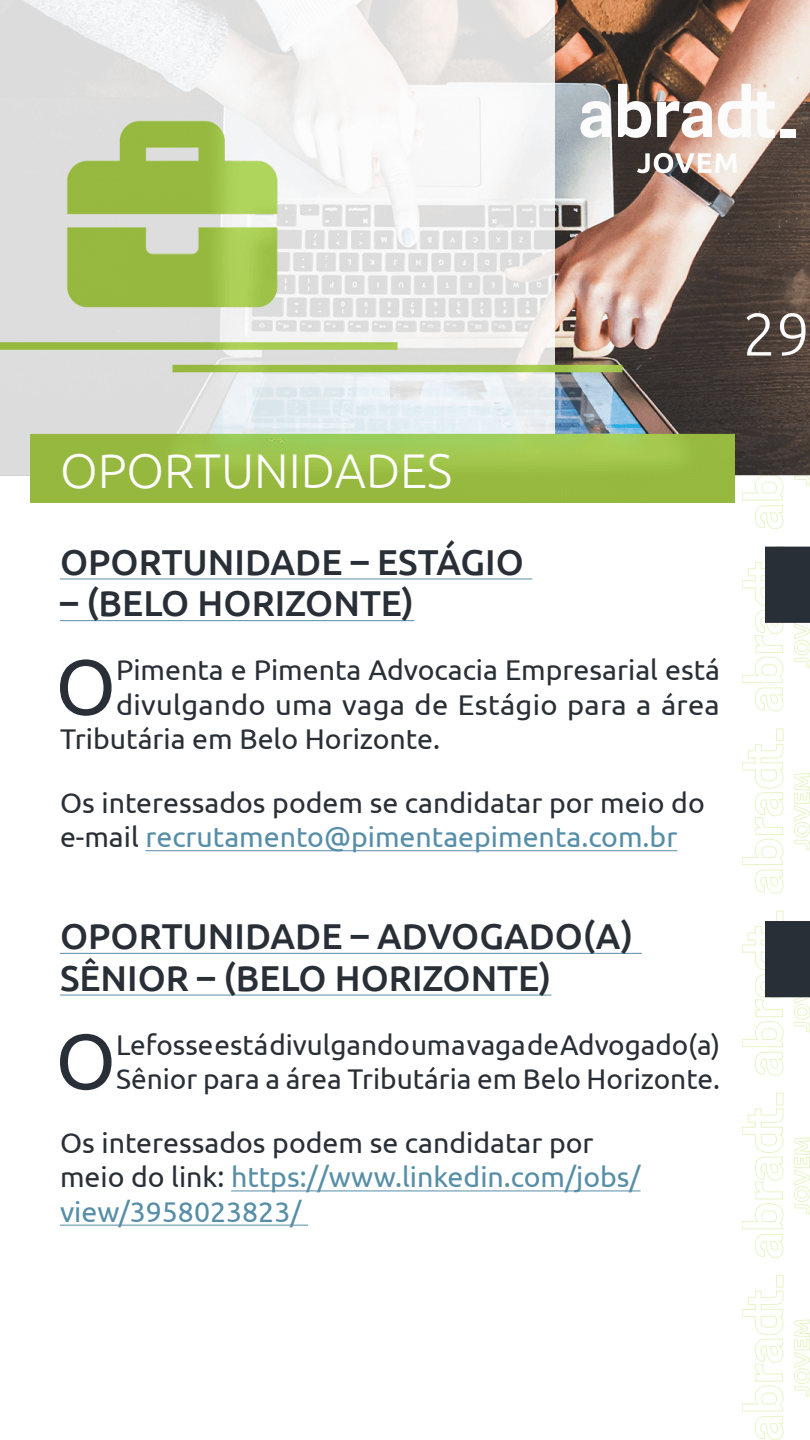
<style>
.page{position:relative;width:810px;height:1440px;background:#fff}
.page>*{position:absolute;margin:0;border:0;box-sizing:border-box;transform-origin:0 0}
.t1{font:77.85px "Ubuntu";color:#292f36}
.t2{font:300 60px "Ubuntu";color:#fcfcfc}
.t3{font:300 48.75px "Ubuntu";color:#fcfcfc}
.t4{font:500 36px/41.7px "Ubuntu";color:#292f36}
.t5{font:28.5px/34.2px "Ubuntu";color:#292f36}
.t6{font:28.5px/34.2px "Ubuntu";color:#568ea8}
.s1{color:#568ea8}
.s2{color:#292f36}
</style>
<div class="page">
<svg style="left:754px;top:505px;width:30px;height:24px"></svg>
<svg style="left:742px;top:546px;width:68px;height:165px"></svg>
<svg style="left:742px;top:728px;width:68px;height:712px"></svg>
<img style="left:0;top:0;width:810px;height:502px">
<div style="left:765px;top:547px;width:45px;height:76px;background:#292f36"></div>
<hr style="left:60px;top:579px;width:472px;height:1px;background:#568ea8">
<hr style="left:60px;top:620px;width:354px;height:1px;background:#568ea8">
<hr style="left:145px;top:850px;width:532px;height:1px;background:#568ea8">
<div style="left:765px;top:921px;width:45px;height:76px;background:#292f36"></div>
<hr style="left:60px;top:953px;width:582px;height:1px;background:#568ea8">
<hr style="left:60px;top:995px;width:491px;height:1px;background:#568ea8">
<hr style="left:231px;top:1191px;width:410px;height:1px;background:#568ea8">
<hr style="left:60px;top:1225px;width:248px;height:1px;background:#568ea8">
<svg style="left:580px;top:101px;width:31px;height:37px"></svg>
<svg style="left:618px;top:0;width:192px;height:173px;background:#a88e82"></svg>
<div style="left:780px;top:129px;width:15px;height:9px;background:#fcfcfc"></div>
<h2 class="t2" style="left:742px;top:298px;width:69px">29</h2>
<h3 class="t3" style="left:60px;top:441px;width:394px">OPORTUNIDADES</h3>
<p class="t4" style="left:60px;top:540px;width:465px">OPORTUNIDADE – ESTÁGIO</p>
<p class="t4" style="left:60px;top:581px;width:356px">– (BELO HORIZONTE)</p>
<h1 class="t1" style="left:55px;top:640px;width:62px">O</h1>
<p class="t5" style="left:116px;top:652px;width:606px">Pimenta e Pimenta Advocacia Empresarial está</p>
<p class="t5" style="left:116px;top:687px;width:605px">divulgando uma vaga de Estágio para a área</p>
<p class="t5" style="left:60px;top:721px;width:382px">Tributária em Belo Horizonte.</p>
<p class="t5" style="left:60px;top:785px;width:646px">Os interessados podem se candidatar por meio do e-mail <span class="s1">recrutamento@pimentaepimenta.com.br</span></p>
<p class="t4" style="left:60px;top:914px;width:575px">OPORTUNIDADE – ADVOGADO(A)<br>SÊNIOR – (BELO HORIZONTE)</p>
<h1 class="t1" style="left:55px;top:1014px;width:62px">O</h1>
<p class="t5" style="left:116px;top:1027px;width:606px">Lefosse está divulgando uma vaga de Advogado(a)<br>Sênior para a área Tributária em Belo Horizonte.</p>
<p class="t6" style="left:60px;top:1125px;width:582px"><span class="s2">Os interessados podem se candidatar por meio do link:</span> https://www.linkedin.com/jobs/ view/3958023823/</p>
</div>
